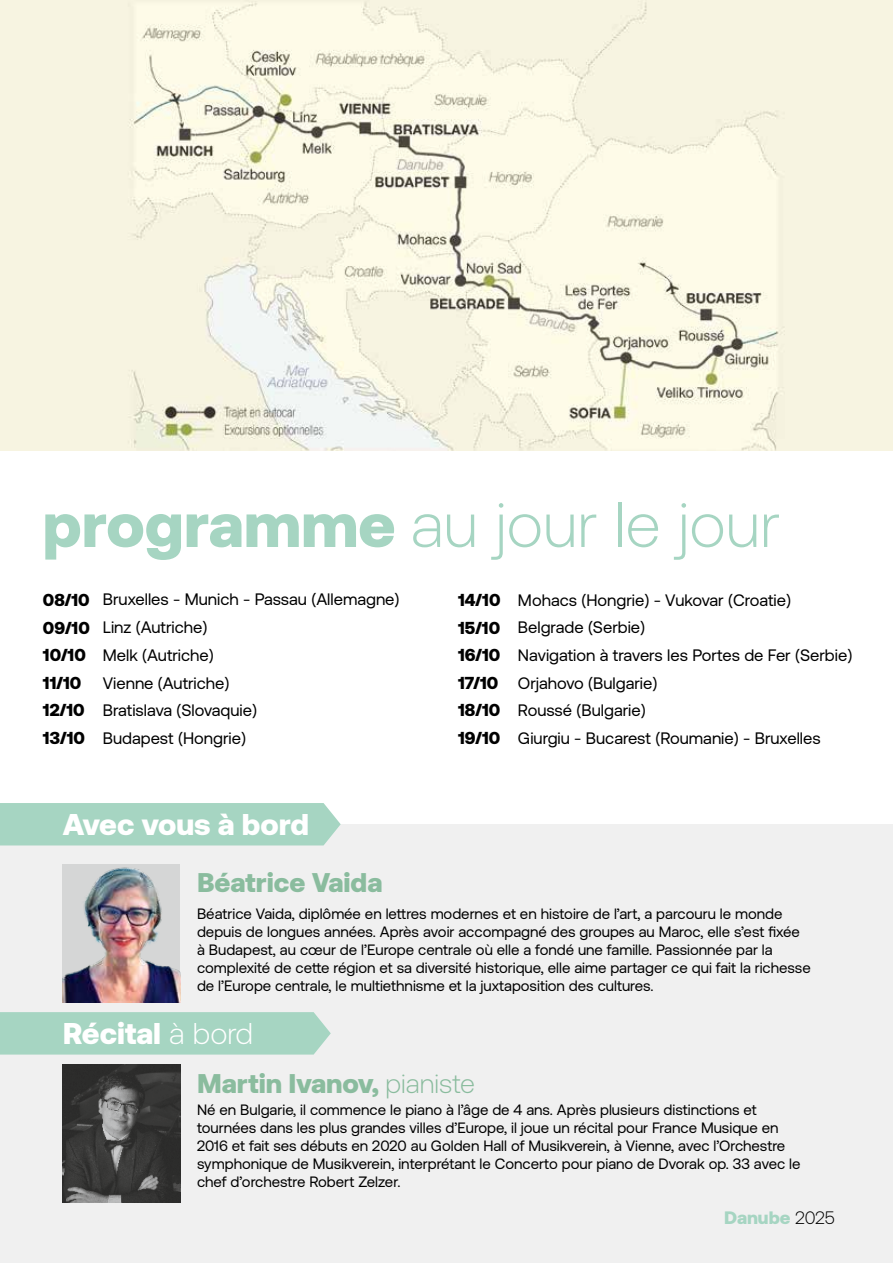
<style>
.page{position:relative;width:893px;height:1263px;background:#fff}
.page>*{position:absolute;margin:0;border:0;box-sizing:border-box;transform-origin:0 0}
.t1{font:300 63.9px "Aeonik";color:#a6d5c2}
.t2{font:900 30px "Aeonik";color:#fff}
.t3{font:900 27px "Aeonik";color:#8abc9e}
.t4{font:900 18px "Aeonik";color:#a6d5c2}
.t5{font:16.65px/27.8px "Aeonik";color:#000}
.t6{font:15px/18px "Aeonik";color:#000}
.s1{font-weight:900;font-size:63px}
.s2{font-weight:900;font-size:17.25px}
.s3{font-weight:300}
.s4{font-weight:300;color:#000}
</style>
<div class="page">
<img style="left:0;top:0;width:893px;height:451px">
<div style="left:0;top:1030px;width:893px;height:233px;background:#f0f0f0"></div>
<div style="left:0;top:824px;width:893px;height:206px;background:#f0f0f0"></div>
<img style="left:63px;top:1065px;width:117px;height:138px">
<img style="left:63px;top:864px;width:117px;height:138px">
<div style="left:0;top:1012px;width:331px;height:42px;background:#a6d5c2"></div>
<div style="left:0;top:803px;width:341px;height:42px;background:#a6d5c2"></div>
<h1 class="t1" style="left:43px;top:490px;width:739px"><span class="s1">programme</span> au jour le jour</h1>
<p class="t5" style="left:43px;top:586px;width:358px"><span class="s2">08/10</span> Bruxelles - Munich - Passau (Allemagne)<br><span class="s2">09/10</span> Linz (Autriche)<br><span class="s2">10/10</span> Melk (Autriche)<br><span class="s2">11/10</span> Vienne (Autriche)<br><span class="s2">12/10</span> Bratislava (Slovaquie)<br><span class="s2">13/10</span> Budapest (Hongrie)</p>
<p class="t5" style="left:458px;top:586px;width:396px"><span class="s2">14/10</span> Mohacs (Hongrie) - Vukovar (Croatie)<br><span class="s2">15/10</span> Belgrade (Serbie)<br><span class="s2">16/10</span> Navigation à travers les Portes de Fer (Serbie)<br><span class="s2">17/10</span> Orjahovo (Bulgarie)<br><span class="s2">18/10</span> Roussé (Bulgarie)<br><span class="s2">19/10</span> Giurgiu - Bucarest (Roumanie) - Bruxelles</p>
<h2 class="t2" style="left:63px;top:807px;width:248px">Avec vous à bord</h2>
<h3 class="t3" style="left:197px;top:867px;width:187px">Béatrice Vaida</h3>
<p class="t6" style="left:197px;top:904px;width:615px">Béatrice Vaida, diplômée en lettres modernes et en histoire de l’art, a parcouru le monde depuis de longues années. Après avoir accompagné des groupes au Maroc, elle s’est fixée à Budapest, au cœur de l’Europe centrale où elle a fondé une famille. Passionnée par la complexité de cette région et sa diversité historique, elle aime partager ce qui fait la richesse de l’Europe centrale, le multiethnisme et la juxtaposition des cultures.</p>
<h2 class="t2" style="left:63px;top:1016px;width:192px">Récital <span class="s3">à bord</span></h2>
<h3 class="t3" style="left:197px;top:1067px;width:280px">Martin Ivanov, <span class="s3">pianiste</span></h3>
<p class="t6" style="left:197px;top:1101px;width:605px">Né en Bulgarie, il commence le piano à l’âge de 4 ans. Après plusieurs distinctions et tournées dans les plus grandes villes d’Europe, il joue un récital pour France Musique en 2016 et fait ses débuts en 2020 au Golden Hall of Musikverein, à Vienne, avec l’Orchestre symphonique de Musikverein, interprétant le Concerto pour piano de Dvorak op. 33 avec le chef d’orchestre Robert Zelzer.</p>
<p class="t4" style="left:724px;top:1207px;width:112px">Danube <span class="s4">2025</span></p>
</div>
